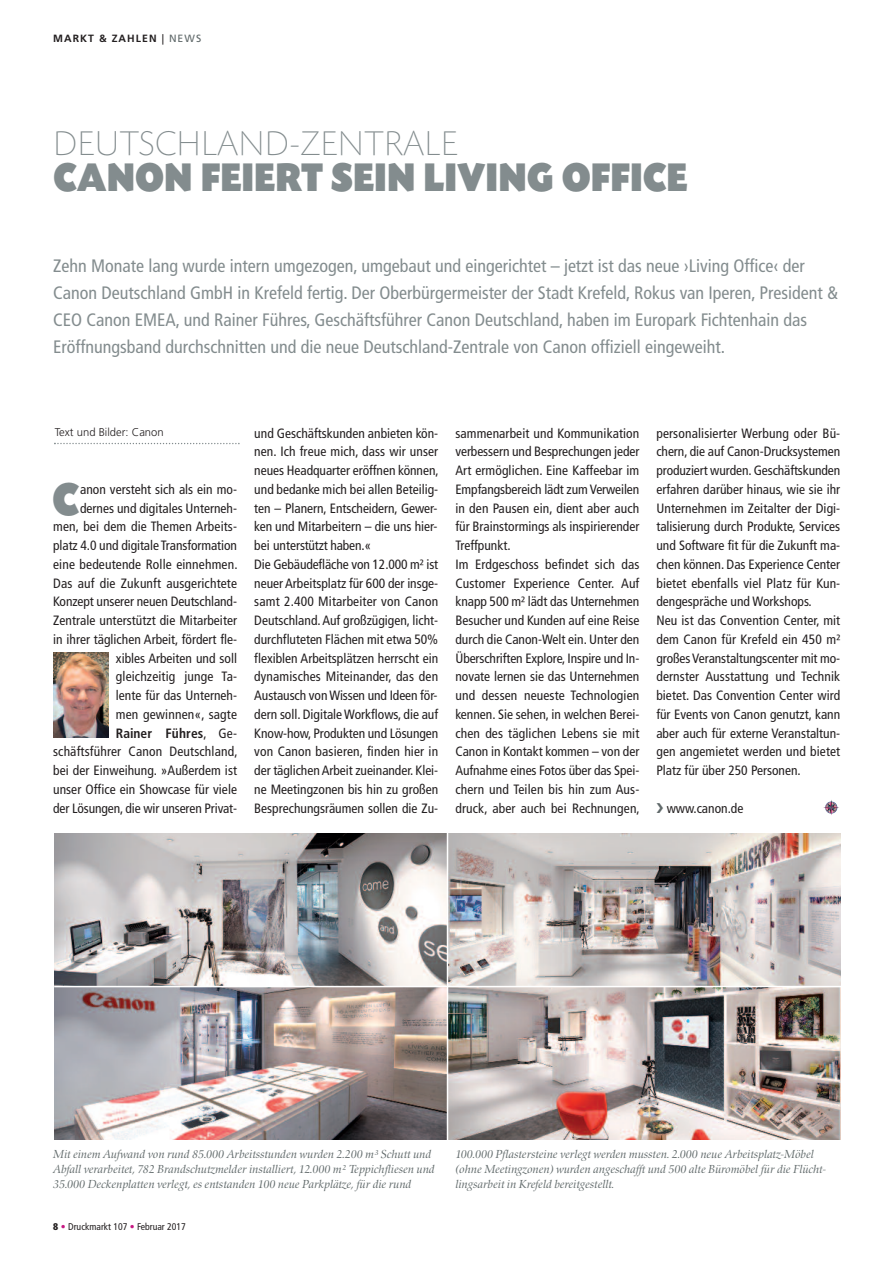
<style>
.page{position:relative;width:893px;height:1263px;background:#fff}
.page>*{position:absolute;margin:0;border:0;box-sizing:border-box;transform-origin:0 0}
.t1{font:48px "Today SB Ultra";color:#838c8e;scale:.9 1}
.t2{font:42px "Today SB Ultra";color:#838c8e;scale:.9 1}
.t3{font:300 expanded 36px "Today SB";color:#838c8e}
.t4{font:condensed 18px/27px "Frutiger LT Std";color:#838c8e}
.t5{font:condensed 13.5px/18.8px "Frutiger LT Std";color:#231f20}
.t6{font:italic 12px/15px "Zapf Renais SB";color:#60696a}
.t7{font:300 11.25px "Frutiger LT Std";color:#231f20}
.t8{font:700 10.5px "Frutiger LT Std";letter-spacing:.1em;color:#231f20}
.t9{font:condensed 9.75px "Frutiger LT Std";color:#231f20}
.s1{font-weight:400}
.s2{font-weight:400;color:#60696a}
.s3{font-weight:700}
.s4{font-weight:900}
.s5{font-family:"Frutiger";font-weight:700;color:#c61882}
.s6{font-family:"Frutiger";color:#c61882}
</style>
<div class="page">
<svg style="left:54px;top:443px;width:186px;height:1px"></svg>
<img style="left:53px;top:653px;width:55px;height:85px">
<img style="left:54px;top:833px;width:787px;height:307px">
<hr style="left:54px;top:986px;width:791px;height:1px;background:#fff">
<hr style="left:447px;top:825px;width:1px;height:325px;background:#fff">
<svg style="left:823px;top:800px;width:13px;height:15px"></svg>
<svg style="left:832px;top:801px;width:7px;height:10px"></svg>
<p class="t8" style="left:53px;top:34px;width:150px">MARKT &amp; ZAHLEN <span class="s1">|</span> <span class="s2">NEWS</span></p>
<h3 class="t3" style="left:53px;top:122px;width:406px">DEUTSCHLAND-ZENTRALE</h3>
<h2 class="t2" style="left:53px;top:152px;width:707px">CANON FEIERT SEIN LIVING OFFICE</h2>
<p class="t4" style="left:53px;top:254px;width:786px">Zehn Monate lang wurde intern umgezogen, umgebaut und eingerichtet – jetzt ist das neue ›Living Office‹ der Canon Deutschland GmbH in Krefeld fertig. Der Oberbürgermeister der Stadt Krefeld, Rokus van Iperen, President &amp; CEO Canon EMEA, und Rainer Führes, Geschäftsführer Canon Deutschland, haben im Europark Fichtenhain das Eröffnungsband durchschnitten und die neue Deutschland-Zentrale von Canon offiziell eingeweiht.</p>
<p class="t7" style="left:55px;top:427px;width:110px">Text und Bilder: Canon</p>
<h1 class="t1" style="left:52px;top:470px;width:32px">C</h1>
<p class="t5" style="left:53px;top:481px;width:186px;text-align:right">anon versteht sich als ein mo&shy;dernes und digitales Unterneh&shy;men, bei dem die Themen Arbeits&shy;platz 4.0 und digitale Transformation eine bedeutende Rolle einnehmen.<br>Das auf die Zukunft ausgerichtete<br>Konzept unserer neuen Deutschland-<br>Zentrale unterstützt die Mitarbeiter in ihrer täglichen Arbeit, fördert fle&shy;xibles Arbeiten und soll<br>gleichzeitig junge Ta-<br>lente für das Unterneh-<br>men gewinnen«, sagte<br><span class="s3">Rainer Führes</span>, Ge&shy;schäftsführer Canon Deutschland, bei der Einweihung. »Außerdem ist unser Office ein Showcase für viele der Lösungen, die wir unseren Privat-</p>
<p class="t5" style="left:254px;top:424px;width:186px">und Geschäftskunden anbieten kön&shy;nen. Ich freue mich, dass wir unser neues Headquarter eröffnen können, und bedanke mich bei allen Beteilig&shy;ten – Planern, Entscheidern, Gewer&shy;ken und Mitarbeitern – die uns hier&shy;bei unterstützt haben.«<br>Die Gebäudefläche von 12.000 m² ist neuer Arbeitsplatz für 600 der insge&shy;samt 2.400 Mitarbeiter von Canon Deutschland.Auf großzügigen, licht&shy;durchfluteten Flächen mit etwa 50% flexiblen Arbeitsplätzen herrscht ein dynamisches Miteinander, das den Austausch vonWissen und Ideen för&shy;dern soll. DigitaleWorkflows, die auf Know-how, Produkten und Lösungen von Canon basieren, finden hier in der täglichen Arbeit zueinander. Klei&shy;ne Meetingzonen bis hin zu großen Besprechungsräumen sollen die Zu-</p>
<p class="t5" style="left:455px;top:424px;width:186px">sammenarbeit und Kommunikation verbessern und Besprechungen jeder Art ermöglichen. Eine Kaffeebar im Empfangsbereich lädt zumVerweilen in den Pausen ein, dient aber auch für Brainstormings als inspirierender Treffpunkt.<br>Im Erdgeschoss befindet sich das Customer Experience Center. Auf knapp 500 m² lädt das Unternehmen Besucher und Kunden auf eine Reise durch die Canon-Welt ein. Unter den Überschriften Explore, Inspire und In&shy;novate lernen sie das Unternehmen und dessen neueste Technologien kennen. Sie sehen, in welchen Berei&shy;chen des täglichen Lebens sie mit Canon in Kontakt kommen – von der Aufnahme eines Fotos über das Spei&shy;chern und Teilen bis hin zum Aus&shy;druck, aber auch bei Rechnungen,</p>
<p class="t5" style="left:656px;top:424px;width:185px">personalisierter Werbung oder Bü&shy;chern, die auf Canon-Drucksystemen produziert wurden. Geschäftskunden erfahren darüber hinaus, wie sie ihr Unternehmen im Zeitalter der Digi&shy;talisierung durch Produkte, Services und Software fit für die Zukunft ma&shy;chen können. Das Experience Center bietet ebenfalls viel Platz für Kun&shy;dengespräche und Workshops.<br>Neu ist das Convention Center, mit dem Canon für Krefeld ein 450 m² großes Veranstaltungscenter mit mo&shy;dernster Ausstattung und Technik bietet. Das Convention Center wird für Events von Canon genutzt, kann aber auch für externe Veranstaltun&shy;gen angemietet werden und bietet Platz für über 250 Personen.</p>
<p class="t5" style="left:667px;top:799px;width:78px">www.canon.de</p>
<p class="t6" style="left:53px;top:1146px;width:383px">Mit einem Aufwand von rund 85.000 Arbeitsstunden wurden 2.200 m³ Schutt und<br>Abfall verarbeitet, 782 Brandschutzmelder installiert, 12.000 m² Teppichfliesen und<br>35.000 Deckenplatten verlegt, es entstanden 100 neue Parkplätze, für die rund</p>
<p class="t6" style="left:455px;top:1146px;width:372px">100.000 Pflastersteine verlegt werden mussten. 2.000 neue Arbeitsplatz-Möbel (ohne Meetingzonen) wurden angeschafft und 500 alte Büromöbel für die Flücht&shy;lingsarbeit in Krefeld bereitgestellt.</p>
<p class="t9" style="left:53px;top:1222px;width:134px"><span class="s4">8</span> <span class="s5">•</span> Druckmarkt 107 <span class="s6">•</span> Februar 2017</p>
</div>
